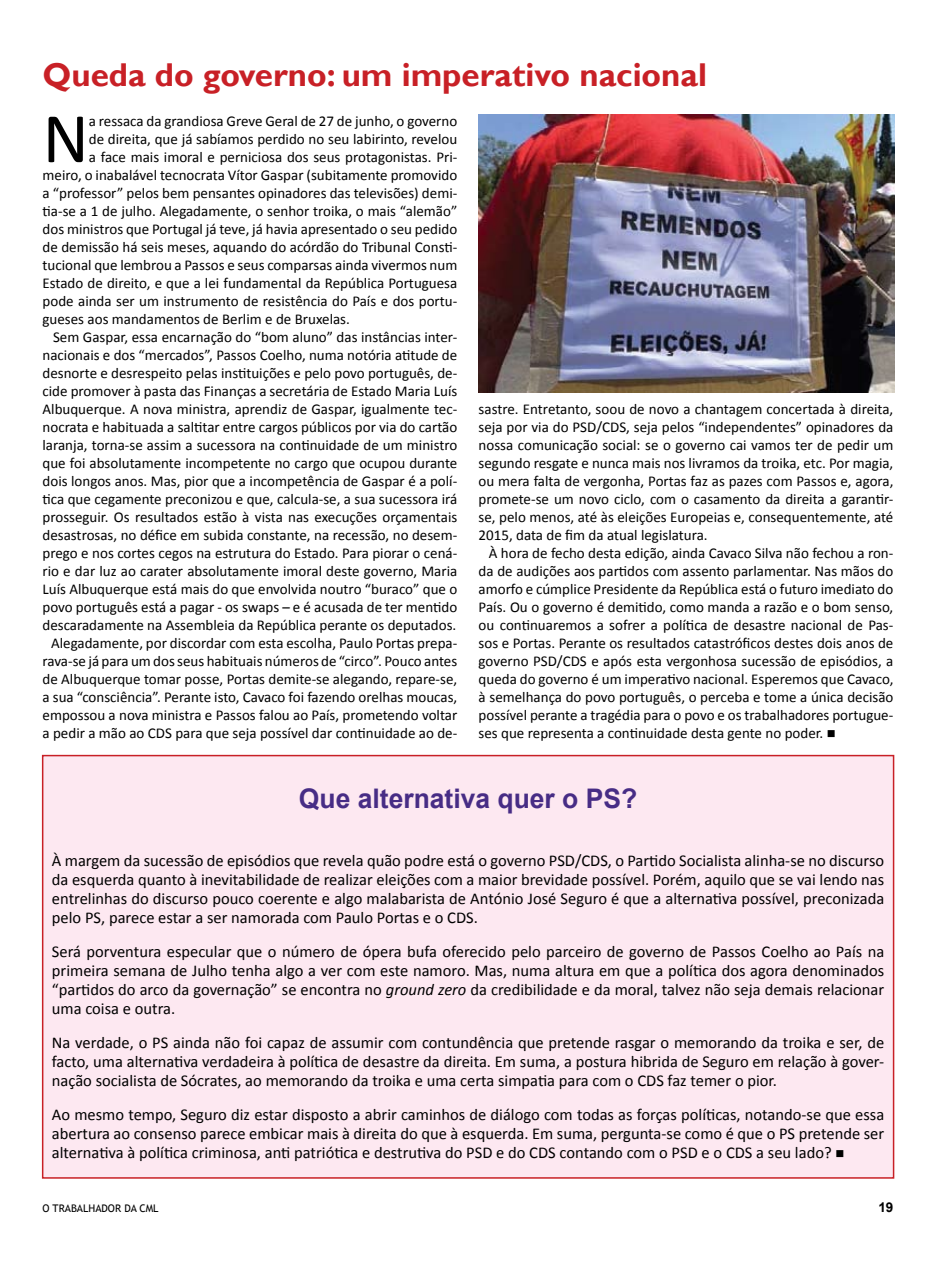
<style>
.page{position:relative;width:936px;height:1263px;background:#fff}
.page>*{position:absolute;margin:0;border:0;box-sizing:border-box;transform-origin:0 0}
.t1{font:71.7px "Calibri";color:#000}
.t2{font:700 33px "Gill Sans";color:#c82026}
.t3{font:700 27px "Arial";color:#472c85}
.t4{font:16.5px/18.9px "Calibri";color:#000;text-align:justify}
.t5{font:15px/18px "Calibri";color:#000;text-align:justify}
.t6{font:700 13.5px "Arial";color:#000}
.t7{font:10.5px "Trebuchet MS";color:#000}
.s1{font-style:italic}
</style>
<div class="page">
<div style="left:43px;top:755px;width:850px;height:423px;background:#fde8f1"></div>
<div style="left:42px;top:755px;width:852px;height:424px;border:2px solid #c82026"></div>
<img style="left:478px;top:115px;width:416px;height:277px">
<h2 class="t2" style="left:43px;top:55px;width:666px">Queda do governo: um imperativo nacional</h2>
<h1 class="t1" style="left:43px;top:93px;width:48px">N</h1>
<p class="t5" style="left:89px;top:112px;width:370px">a ressaca da grandiosa Greve Geral de 27 de junho, o governo</p>
<p class="t5" style="left:89px;top:130px;width:370px">de direita, que já sabíamos perdido no seu labirinto, revelou</p>
<p class="t5" style="left:89px;top:148px;width:370px">a face mais imoral e perniciosa dos seus protagonistas. Pri-</p>
<p class="t5" style="left:43px;top:166px;width:416px">meiro, o inabalável tecnocrata Vítor Gaspar (subitamente promovido</p>
<p class="t5" style="left:43px;top:184px;width:416px">a “professor” pelos bem pensantes opinadores das televisões) demi-</p>
<p class="t5" style="left:43px;top:202px;width:416px">tia-se a 1 de julho. Alegadamente, o senhor troika, o mais “alemão”</p>
<p class="t5" style="left:43px;top:220px;width:416px">dos ministros que Portugal já teve, já havia apresentado o seu pedido</p>
<p class="t5" style="left:43px;top:238px;width:416px">de demissão há seis meses, aquando do acórdão do Tribunal Consti-</p>
<p class="t5" style="left:43px;top:256px;width:416px">tucional que lembrou a Passos e seus comparsas ainda vivermos num</p>
<p class="t5" style="left:43px;top:274px;width:416px">Estado de direito, e que a lei fundamental da República Portuguesa</p>
<p class="t5" style="left:43px;top:292px;width:416px">pode ainda ser um instrumento de resistência do País e dos portu-</p>
<p class="t5" style="left:43px;top:310px;width:309px">gueses aos mandamentos de Berlim e de Bruxelas.</p>
<p class="t5" style="left:53px;top:328px;width:406px">Sem Gaspar, essa encarnação do “bom aluno” das instâncias inter-</p>
<p class="t5" style="left:43px;top:346px;width:416px">nacionais e dos “mercados”, Passos Coelho, numa notória atitude de</p>
<p class="t5" style="left:43px;top:364px;width:416px">desnorte e desrespeito pelas instituições e pelo povo português, de-</p>
<p class="t5" style="left:43px;top:382px;width:416px">cide promover à pasta das Finanças a secretária de Estado Maria Luís</p>
<p class="t5" style="left:43px;top:400px;width:416px">Albuquerque. A nova ministra, aprendiz de Gaspar, igualmente tec-</p>
<p class="t5" style="left:43px;top:418px;width:416px">nocrata e habituada a saltitar entre cargos públicos por via do cartão</p>
<p class="t5" style="left:43px;top:436px;width:416px">laranja, torna-se assim a sucessora na continuidade de um ministro</p>
<p class="t5" style="left:43px;top:454px;width:416px">que foi absolutamente incompetente no cargo que ocupou durante</p>
<p class="t5" style="left:43px;top:472px;width:416px">dois longos anos. Mas, pior que a incompetência de Gaspar é a polí-</p>
<p class="t5" style="left:43px;top:490px;width:416px">tica que cegamente preconizou e que, calcula-se, a sua sucessora irá</p>
<p class="t5" style="left:43px;top:508px;width:416px">prosseguir. Os resultados estão à vista nas execuções orçamentais</p>
<p class="t5" style="left:43px;top:526px;width:416px">desastrosas, no défice em subida constante, na recessão, no desem-</p>
<p class="t5" style="left:43px;top:544px;width:416px">prego e nos cortes cegos na estrutura do Estado. Para piorar o cená-</p>
<p class="t5" style="left:43px;top:562px;width:416px">rio e dar luz ao carater absolutamente imoral deste governo, Maria</p>
<p class="t5" style="left:43px;top:580px;width:416px">Luís Albuquerque está mais do que envolvida noutro “buraco” que o</p>
<p class="t5" style="left:43px;top:598px;width:416px">povo português está a pagar - os swaps – e é acusada de ter mentido</p>
<p class="t5" style="left:43px;top:616px;width:415px">descaradamente na Assembleia da República perante os deputados.</p>
<p class="t5" style="left:51px;top:634px;width:407px">Alegadamente, por discordar com esta escolha, Paulo Portas prepa-</p>
<p class="t5" style="left:43px;top:652px;width:416px">rava-se já para um dos seus habituais números de “circo”. Pouco antes</p>
<p class="t5" style="left:43px;top:670px;width:416px">de Albuquerque tomar posse, Portas demite-se alegando, repare-se,</p>
<p class="t5" style="left:43px;top:688px;width:416px">a sua “consciência”. Perante isto, Cavaco foi fazendo orelhas moucas,</p>
<p class="t5" style="left:43px;top:706px;width:416px">empossou a nova ministra e Passos falou ao País, prometendo voltar</p>
<p class="t5" style="left:43px;top:724px;width:416px">a pedir a mão ao CDS para que seja possível dar continuidade ao de-</p>
<p class="t5" style="left:478px;top:400px;width:416px">sastre. Entretanto, soou de novo a chantagem concertada à direita, seja por via do PSD/CDS, seja pelos “independentes” opinadores da nossa comunicação social: se o governo cai vamos ter de pedir um segundo resgate e nunca mais nos livramos da troika, etc. Por magia, ou mera falta de vergonha, Portas faz as pazes com Passos e, agora, promete-se um novo ciclo, com o casamento da direita a garantir&shy;se, pelo menos, até às eleições Europeias e, consequentemente, até 2015, data de fim da atual legislatura.</p>
<p class="t5" style="left:478px;top:544px;width:416px;text-indent:10px">À hora de fecho desta edição, ainda Cavaco Silva não fechou a ron&shy;da de audições aos partidos com assento parlamentar. Nas mãos do amorfo e cúmplice Presidente da República está o futuro imediato do País. Ou o governo é demitido, como manda a razão e o bom senso, ou continuaremos a sofrer a política de desastre nacional de Pas&shy;sos e Portas. Perante os resultados catastróficos destes dois anos de governo PSD/CDS e após esta vergonhosa sucessão de episódios, a queda do governo é um imperativo nacional. Esperemos que Cavaco, à semelhança do povo português, o perceba e tome a única decisão possível perante a tragédia para o povo e os trabalhadores portugue&shy;ses que representa a continuidade desta gente no poder. ■</p>
<h3 class="t3" style="left:299px;top:781px;width:340px">Que alternativa quer o PS?</h3>
<p class="t4" style="left:52px;top:851px;width:833px">À margem da sucessão de episódios que revela quão podre está o governo PSD/CDS, o Partido Socialista alinha-se no discurso da esquerda quanto à inevitabilidade de realizar eleições com a maior brevidade possível. Porém, aquilo que se vai lendo nas entrelinhas do discurso pouco coerente e algo malabarista de António José Seguro é que a alternativa possível, preconizada pelo PS, parece estar a ser namorada com Paulo Portas e o CDS.</p>
<p class="t4" style="left:52px;top:942px;width:833px">Será porventura especular que o número de ópera bufa oferecido pelo parceiro de governo de Passos Coelho ao País na primeira semana de Julho tenha algo a ver com este namoro. Mas, numa altura em que a política dos agora denominados “partidos do arco da governação” se encontra no <span class="s1">ground zero</span> da credibilidade e da moral, talvez não seja demais relacionar uma coisa e outra.</p>
<p class="t4" style="left:52px;top:1033px;width:833px">Na verdade, o PS ainda não foi capaz de assumir com contundência que pretende rasgar o memorando da troika e ser, de facto, uma alternativa verdadeira à política de desastre da direita. Em suma, a postura hibrida de Seguro em relação à gover&shy;nação socialista de Sócrates, ao memorando da troika e uma certa simpatia para com o CDS faz temer o pior.</p>
<p class="t4" style="left:52px;top:1105px;width:833px">Ao mesmo tempo, Seguro diz estar disposto a abrir caminhos de diálogo com todas as forças políticas, notando-se que essa abertura ao consenso parece embicar mais à direita do que à esquerda. Em suma, pergunta-se como é que o PS pretende ser alternativa à política criminosa, anti patriótica e destrutiva do PSD e do CDS contando com o PSD e o CDS a seu lado? ■</p>
<p class="t7" style="left:43px;top:1202px;width:118px">O TRABALHADOR DA CML</p>
<p class="t6" style="left:878px;top:1198px;width:17px">19</p>
</div>
